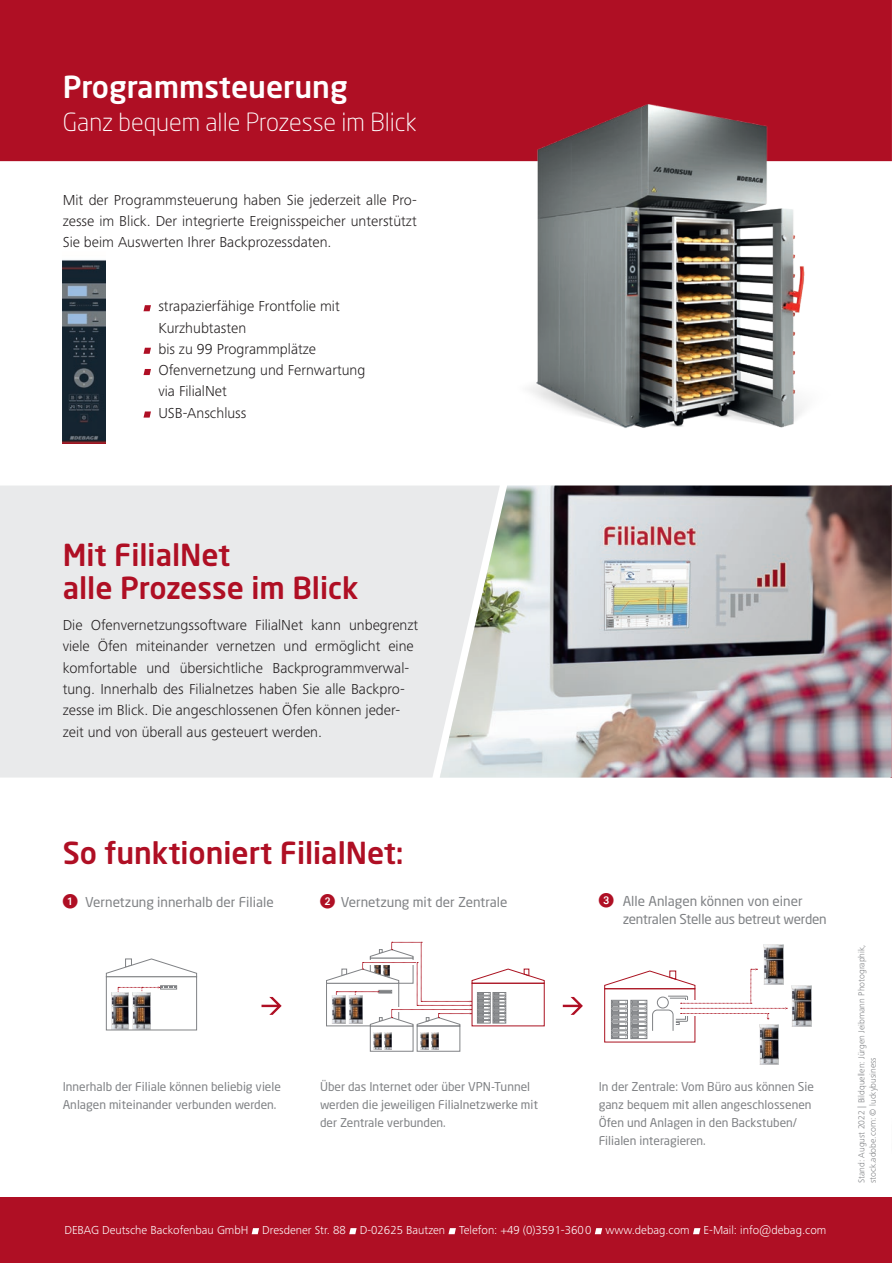
<style>
.page{position:relative;width:893px;height:1263px;background:#fff}
.page>*{position:absolute;margin:0;border:0;box-sizing:border-box;transform-origin:0 0}
.t1{font:500 30px/33px "Neo Sans W1 G";color:#af0f24}
.t2{font:500 30px "Neo Sans W1 G";color:#fff}
.t3{font:300 24.75px "Neo Sans W1 G";color:#fff}
.t4{font:300 15px/21.3px "Frutiger Next LTW1 G";color:#231f20}
.t5{font:13.5px/18px "Neo Sans W1 G";color:#808285}
.t6{font:12px/18px "Neo Sans W1 G";color:#808285}
.t7{font:300 12px "Frutiger Next LTW1 G";color:#fff}
.t8{font:300 9px/11.6px "Frutiger Next LTW1 G";color:#808285}
.s1{font-family:"European Pi One";font-size:15px;color:#af0f24}
</style>
<div class="page">
<img style="left:63px;top:260px;width:42px;height:183px">
<div style="left:0;top:485px;width:440px;height:292px;background:#e9eaeb"></div>
<div style="left:0;top:1198px;width:892px;height:65px;background:#af0f24"></div>
<svg style="left:252px;top:1228px;width:7px;height:6px"></svg>
<svg style="left:349px;top:1228px;width:8px;height:6px"></svg>
<svg style="left:448px;top:1228px;width:8px;height:6px"></svg>
<svg style="left:595px;top:1228px;width:7px;height:6px"></svg>
<svg style="left:693px;top:1228px;width:7px;height:6px"></svg>
<div style="left:0;top:0;width:892px;height:161px;background:#af0f24"></div>
<svg style="left:144px;top:305px;width:7px;height:6px"></svg>
<svg style="left:144px;top:348px;width:7px;height:6px"></svg>
<svg style="left:144px;top:369px;width:7px;height:6px"></svg>
<svg style="left:144px;top:411px;width:7px;height:7px"></svg>
<div style="left:370px;top:1026px;width:43px;height:25px;border:1px solid #808285"></div>
<div style="left:417px;top:1026px;width:43px;height:25px;border:1px solid #808285"></div>
<svg style="left:326px;top:942px;width:219px;height:84px"></svg>
<img style="left:330px;top:995px;width:15px;height:28px">
<img style="left:347px;top:995px;width:15px;height:28px">
<img style="left:373px;top:1033px;width:8px;height:16px">
<img style="left:384px;top:1033px;width:8px;height:16px">
<img style="left:420px;top:1033px;width:8px;height:16px">
<img style="left:431px;top:1033px;width:8px;height:16px">
<div style="left:611px;top:1035px;width:17px;height:4px;border:1px solid #808285"></div>
<div style="left:631px;top:1035px;width:16px;height:4px;border:1px solid #808285"></div>
<svg style="left:604px;top:968px;width:183px;height:70px"></svg>
<img style="left:762px;top:944px;width:21px;height:41px">
<img style="left:791px;top:986px;width:20px;height:40px">
<img style="left:758px;top:1024px;width:21px;height:41px">
<div style="left:106px;top:976px;width:91px;height:54px;border:1px solid #808285"></div>
<svg style="left:106px;top:958px;width:91px;height:19px"></svg>
<div style="left:160px;top:985px;width:17px;height:4px;border:1px solid #808285"></div>
<svg style="left:118px;top:986px;width:58px;height:7px"></svg>
<img style="left:110px;top:992px;width:19px;height:37px">
<img style="left:131px;top:992px;width:19px;height:37px">
<svg style="left:563px;top:997px;width:20px;height:18px"></svg>
<svg style="left:261px;top:997px;width:21px;height:18px"></svg>
<img style="left:440px;top:485px;width:452px;height:292px">
<img style="left:492px;top:96px;width:338px;height:332px">
<h1 class="t2" style="left:63px;top:68px;width:286px">Programmsteuerung</h1>
<h2 class="t3" style="left:63px;top:107px;width:355px">Ganz bequem alle Prozesse im Blick</h2>
<p class="t4" style="left:63px;top:189px;width:356px;text-align:justify">Mit der Programmsteuerung haben Sie jederzeit alle Pro&shy;zesse im Blick. Der integrierte Ereignisspeicher unterstützt Sie beim Auswerten Ihrer Backprozessdaten.</p>
<p class="t4" style="left:158px;top:296px;width:208px">strapazierfähige Frontfolie mit<br>Kurzhubtasten<br>bis zu 99 Programmplätze<br>Ofenvernetzung und Fernwartung via FilialNet<br>USB-Anschluss</p>
<h1 class="t1" style="left:63px;top:538px;width:297px">Mit FilialNet<br>alle Prozesse im Blick</h1>
<p class="t4" style="left:63px;top:614px;width:357px">Die Ofenvernetzungssoftware FilialNet kann unbegrenzt viele Öfen miteinander vernetzen und ermöglicht eine komfortable und übersichtliche Backprogrammverwal&shy;tung. Innerhalb des Filialnetzes haben Sie alle Backpro&shy;zesse im Blick. Die angeschlossenen Öfen können jeder&shy;zeit und von überall aus gesteuert werden.</p>
<h1 class="t1" style="left:63px;top:836px;width:343px">So funktioniert FilialNet:</h1>
<p class="t5" style="left:63px;top:892px;width:212px"><span class="s1">1</span> Vernetzung innerhalb der Filiale</p>
<p class="t5" style="left:623px;top:892px;width:206px;text-indent:-24px"><span class="s1">3</span> Alle Anlagen können von einer zentralen Stelle aus betreut werden</p>
<p class="t5" style="left:320px;top:892px;width:189px"><span class="s1">2</span> Vernetzung mit der Zentrale</p>
<p class="t6" style="left:63px;top:1077px;width:220px">Innerhalb der Filiale können beliebig viele<br>Anlagen miteinander verbunden werden.</p>
<p class="t6" style="left:320px;top:1077px;width:220px">Über das Internet oder über VPN-Tunnel werden die jeweiligen Filialnetzwerke mit der Zentrale verbunden.</p>
<p class="t6" style="left:599px;top:1077px;width:217px">In der Zentrale: Vom Büro aus können Sie ganz bequem mit allen angeschlossenen Öfen und Anlagen in den Backstuben/ Filialen interagieren.</p>
<p class="t7" style="left:64px;top:1223px;width:763px">DEBAG Deutsche Backofenbau GmbH Dresdener Str. 88 D-02625 Bautzen Telefon: +49 (0)3591-360 0 www.debag.com E-Mail: info@debag.com</p>
<p class="t8" style="left:856px;top:1183px;width:240px;rotate:-90deg">Stand: August 2022 | Bildquellen: Jürgen Jeibmann Photographik, stock.adobe.com: © luckybusiness</p>
</div>
